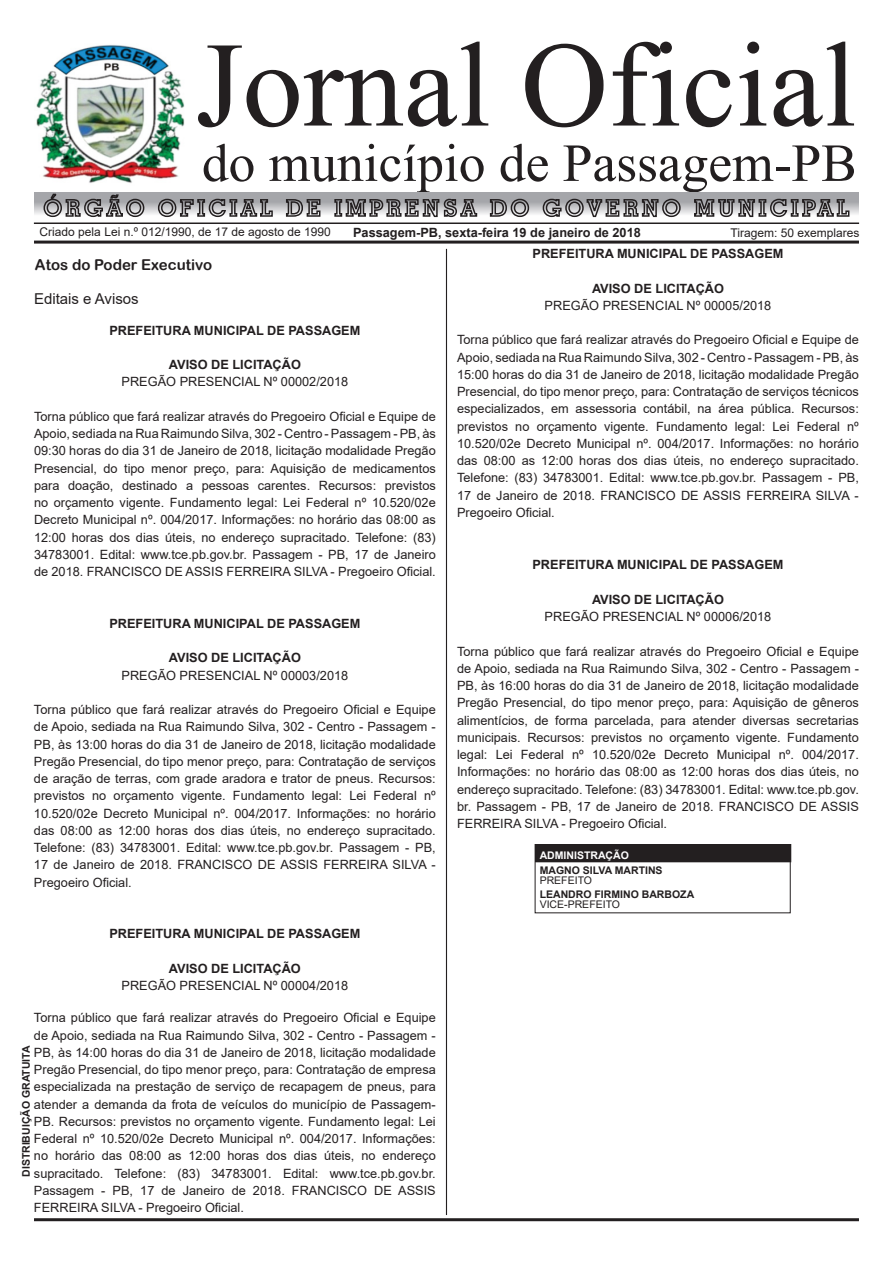
<style>
.page{position:relative;width:893px;height:1263px;background:#fff}
.page>*{position:absolute;margin:0;border:0;box-sizing:border-box;transform-origin:0 0}
.t1{font:156.15px "Kokila";color:#231f20}
.t2{font:69.15px "Kokila";color:#231f20}
.t3{font:15px "Arial Rounded MT Bold";color:#231f20}
.t4{font:15px "Arial";color:#231f20}
.t5{font:12.75px/17.2px "Arial";color:#231f20;text-align:justify}
.t6{font:700 12.75px "Arial";color:#231f20}
.t7{font:12px "Arial";color:#231f20}
.t8{font:700 10.5px "Arial";color:#231f20}
.t9{font:10.5px "Arial";color:#231f20}
.t10{font:700 10.5px "Arial";color:#fff}
</style>
<div class="page">
<img style="left:36px;top:45px;width:149px;height:138px">
<hr style="left:34px;top:1218px;width:825px;height:3px;background:#231f20">
<hr style="left:446px;top:249px;width:1px;height:966px;background:#231f20">
<hr style="left:34px;top:241px;width:825px;height:3px;background:#231f20">
<svg style="left:34px;top:192px;width:825px;height:22px;background:#adaeb2"></svg>
<svg style="left:43px;top:193px;width:102px;height:25px;background:#929294"></svg>
<svg style="left:157px;top:198px;width:117px;height:20px;background:#949394"></svg>
<svg style="left:285px;top:198px;width:36px;height:19px"></svg>
<svg style="left:334px;top:194px;width:144px;height:24px;background:#8e8d8f"></svg>
<svg style="left:489px;top:198px;width:41px;height:20px"></svg>
<svg style="left:542px;top:198px;width:140px;height:20px;background:#919092"></svg>
<svg style="left:693px;top:194px;width:157px;height:24px;background:#929193"></svg>
<hr style="left:34px;top:222px;width:825px;height:2px;background:#231f20">
<div style="left:536px;top:844px;width:255px;height:18px;background:#231f20"></div>
<div style="left:535px;top:844px;width:256px;height:69px;border:1px solid #231f20"></div>
<h1 class="t1" style="left:195px;top:-8px;width:662px">Jornal Oficial</h1>
<h2 class="t2" style="left:202px;top:122px;width:656px">do município de Passagem-PB</h2>
<p class="t7" style="left:40px;top:223px;width:293px">Criado pela Lei n.º 012/1990, de 17 de agosto de 1990</p>
<p class="t6" style="left:353px;top:224px;width:289px">Passagem-PB, sexta-feira 19 de janeiro de 2018</p>
<p class="t7" style="left:730px;top:224px;width:130px">Tiragem: 50 exemplares</p>
<p class="t3" style="left:35px;top:255px;width:179px">Atos do Poder Executivo</p>
<p class="t4" style="left:34px;top:289px;width:106px">Editais e Avisos</p>
<p class="t6" style="left:109px;top:321px;width:253px">PREFEITURA MUNICIPAL DE PASSAGEM</p>
<p class="t6" style="left:169px;top:356px;width:133px">AVISO DE LICITAÇÃO</p>
<p class="t5" style="left:122px;top:373px;width:228px">PREGÃO PRESENCIAL Nº 00002/2018</p>
<p class="t5" style="left:34px;top:408px;width:403px">Torna público que fará realizar através do Pregoeiro Oficial e Equipe de Apoio, sediada na Rua Raimundo Silva, 302 - Centro - Passagem - PB, às 09:30 horas do dia 31 de Janeiro de 2018, licitação modalidade Pregão Presencial, do tipo menor preço, para: Aquisição de medicamentos para doação, destinado a pessoas carentes. Recursos: previstos no orçamento vigente. Fundamento legal: Lei Federal nº 10.520/02e Decreto Municipal nº. 004/2017. Informações: no horário das 08:00 as 12:00 horas dos dias úteis, no endereço supracitado. Telefone: (83)<br>34783001. Edital: www.tce.pb.gov.br. Passagem - PB, 17 de Janeiro de 2018. FRANCISCO DE ASSIS FERREIRA SILVA - Pregoeiro Oficial.</p>
<p class="t6" style="left:109px;top:614px;width:253px">PREFEITURA MUNICIPAL DE PASSAGEM</p>
<p class="t6" style="left:169px;top:649px;width:133px">AVISO DE LICITAÇÃO</p>
<p class="t5" style="left:122px;top:666px;width:228px">PREGÃO PRESENCIAL Nº 00003/2018</p>
<p class="t5" style="left:34px;top:701px;width:403px">Torna público que fará realizar através do Pregoeiro Oficial e Equipe de Apoio, sediada na Rua Raimundo Silva, 302 - Centro - Passagem - PB, às 13:00 horas do dia 31 de Janeiro de 2018, licitação modalidade Pregão Presencial, do tipo menor preço, para: Contratação de serviços de aração de terras, com grade aradora e trator de pneus. Recursos: previstos no orçamento vigente. Fundamento legal: Lei Federal nº 10.520/02e Decreto Municipal nº. 004/2017. Informações: no horário das 08:00 as 12:00 horas dos dias úteis, no endereço supracitado.<br>Telefone: (83) 34783001. Edital: www.tce.pb.gov.br. Passagem - PB, 17 de Janeiro de 2018. FRANCISCO DE ASSIS FERREIRA SILVA - Pregoeiro Oficial.</p>
<p class="t6" style="left:109px;top:925px;width:253px">PREFEITURA MUNICIPAL DE PASSAGEM</p>
<p class="t6" style="left:169px;top:959px;width:133px">AVISO DE LICITAÇÃO</p>
<p class="t5" style="left:122px;top:977px;width:228px">PREGÃO PRESENCIAL Nº 00004/2018</p>
<p class="t5" style="left:34px;top:1009px;width:403px">Torna público que fará realizar através do Pregoeiro Oficial e Equipe de Apoio, sediada na Rua Raimundo Silva, 302 - Centro - Passagem - PB, às 14:00 horas do dia 31 de Janeiro de 2018, licitação modalidade Pregão Presencial, do tipo menor preço, para: Contratação de empresa especializada na prestação de serviço de recapagem de pneus, para atender a demanda da frota de veículos do município de Passagem-PB. Recursos: previstos no orçamento vigente. Fundamento legal: Lei Federal nº 10.520/02e Decreto Municipal nº. 004/2017. Informações: no horário das 08:00 as 12:00 horas dos dias úteis, no endereço supracitado. Telefone: (83) 34783001. Edital: www.tce.pb.gov.br.<br>Passagem - PB, 17 de Janeiro de 2018. FRANCISCO DE ASSIS FERREIRA SILVA - Pregoeiro Oficial.</p>
<p class="t8" style="left:19px;top:1177px;width:133px;rotate:-90deg">DISTRIBUIÇÃO GRATUITA</p>
<p class="t6" style="left:532px;top:245px;width:253px">PREFEITURA MUNICIPAL DE PASSAGEM</p>
<p class="t6" style="left:592px;top:279px;width:133px">AVISO DE LICITAÇÃO</p>
<p class="t5" style="left:545px;top:297px;width:228px">PREGÃO PRESENCIAL Nº 00005/2018</p>
<p class="t5" style="left:457px;top:331px;width:403px">Torna público que fará realizar através do Pregoeiro Oficial e Equipe de Apoio, sediada na Rua Raimundo Silva, 302 - Centro - Passagem - PB, às 15:00 horas do dia 31 de Janeiro de 2018, licitação modalidade Pregão Presencial, do tipo menor preço, para: Contratação de serviços técnicos especializados, em assessoria contábil, na área pública. Recursos: previstos no orçamento vigente. Fundamento legal: Lei Federal nº 10.520/02e Decreto Municipal nº. 004/2017. Informações: no horário das 08:00 as 12:00 horas dos dias úteis, no endereço supracitado.<br>Telefone: (83) 34783001. Edital: www.tce.pb.gov.br. Passagem - PB, 17 de Janeiro de 2018. FRANCISCO DE ASSIS FERREIRA SILVA - Pregoeiro Oficial.</p>
<p class="t6" style="left:532px;top:556px;width:253px">PREFEITURA MUNICIPAL DE PASSAGEM</p>
<p class="t6" style="left:592px;top:590px;width:133px">AVISO DE LICITAÇÃO</p>
<p class="t5" style="left:545px;top:608px;width:228px">PREGÃO PRESENCIAL Nº 00006/2018</p>
<p class="t5" style="left:457px;top:642px;width:403px">Torna público que fará realizar através do Pregoeiro Oficial e Equipe de Apoio, sediada na Rua Raimundo Silva, 302 - Centro - Passagem - PB, às 16:00 horas do dia 31 de Janeiro de 2018, licitação modalidade Pregão Presencial, do tipo menor preço, para: Aquisição de gêneros alimentícios, de forma parcelada, para atender diversas secretarias municipais. Recursos: previstos no orçamento vigente. Fundamento legal: Lei Federal nº 10.520/02e Decreto Municipal nº. 004/2017.<br>Informações: no horário das 08:00 as 12:00 horas dos dias úteis, no endereço supracitado. Telefone: (83) 34783001. Edital: www.tce.pb.gov. br. Passagem - PB, 17 de Janeiro de 2018. FRANCISCO DE ASSIS FERREIRA SILVA - Pregoeiro Oficial.</p>
<p class="t10" style="left:540px;top:847px;width:91px">ADMINISTRAÇÃO</p>
<p class="t8" style="left:540px;top:862px;width:124px">MAGNO SILVA MARTINS</p>
<p class="t9" style="left:540px;top:873px;width:54px">PREFEITO</p>
<p class="t8" style="left:540px;top:886px;width:156px">LEANDRO FIRMINO BARBOZA</p>
<p class="t9" style="left:540px;top:897px;width:82px">VICE-PREFEITO</p>
</div>
